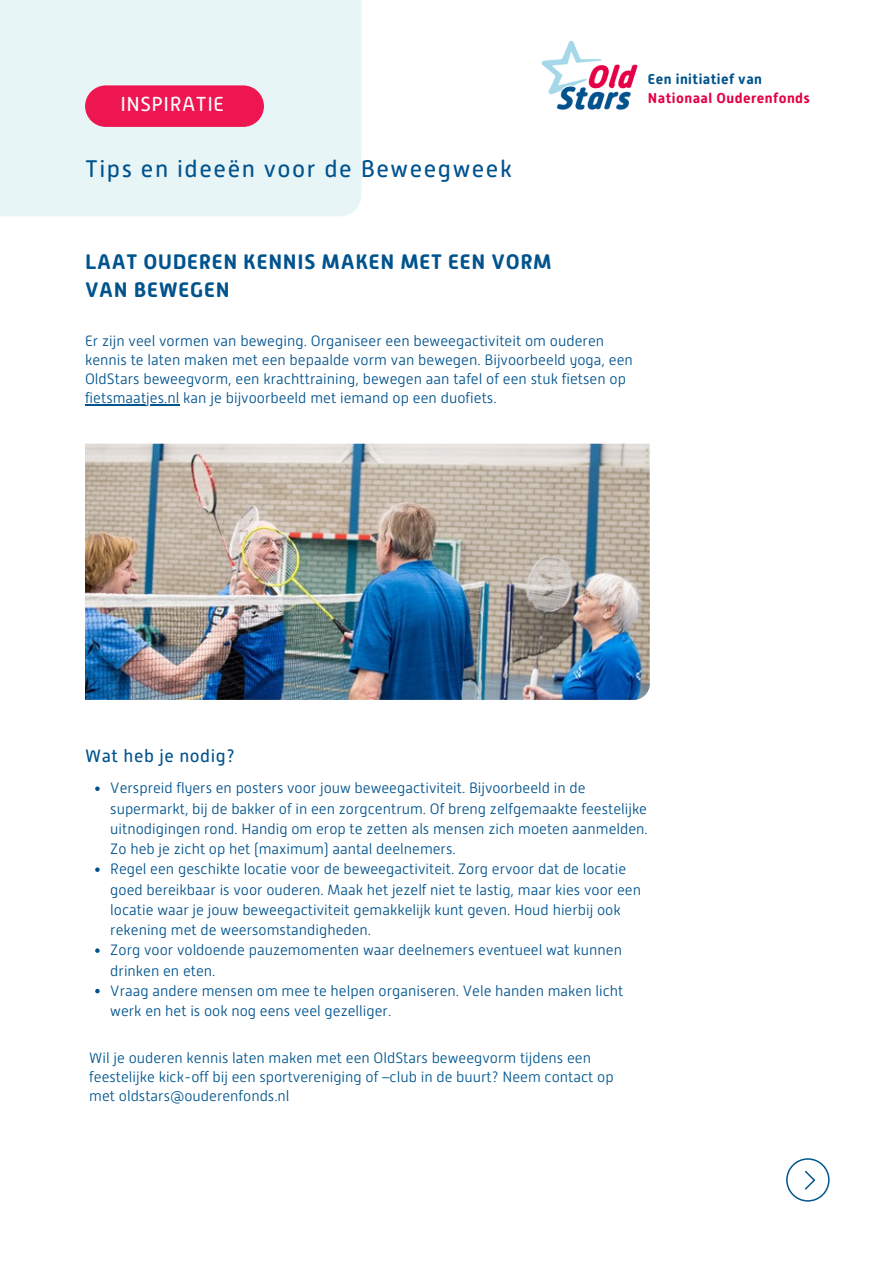
<style>
.page{position:relative;width:894px;height:1264px;background:#fff}
.page>*{position:absolute;margin:0;border:0;box-sizing:border-box;transform-origin:0 0}
.t1{font:24px "Alwyn New Rounded";letter-spacing:.065em;color:#01538e}
.t2{font:700 21px/28.2px "Alwyn New Rounded";letter-spacing:.035em;color:#01538e}
.t3{font:20.25px "Alwyn New Rounded";letter-spacing:.025em;color:#fff}
.t4{font:18px "Alwyn New Rounded";letter-spacing:.03em;color:#01538e}
.t5{font:300 15px/20.2px "Alwyn New Rounded";color:#01538e}
.t6{font:300 15px/19.2px "Alwyn New Rounded";color:#00578f}
.t7{font:700 14.25px "Alwyn New Rounded";letter-spacing:.035em;color:#e40044}
.t8{font:700 14.25px "Alwyn New Rounded";letter-spacing:.035em;color:#01538e}
</style>
<div class="page">
<div style="left:0;top:0;width:369px;height:223px;background:#e8f5f7"></div>
<svg style="left:85px;top:85px;width:179px;height:42px;background:#ec235b"></svg>
<svg style="left:786px;top:1158px;width:44px;height:44px"></svg>
<svg style="left:795px;top:1162px;width:27px;height:35px"></svg>
<svg style="left:95px;top:786px;width:5px;height:5px"></svg>
<svg style="left:95px;top:867px;width:5px;height:5px"></svg>
<svg style="left:95px;top:948px;width:5px;height:4px"></svg>
<svg style="left:95px;top:988px;width:5px;height:5px"></svg>
<img style="left:85px;top:443px;width:564px;height:257px">
<hr style="left:85px;top:404px;width:94px;height:1px;background:#01538e">
<img style="left:541px;top:40px;width:97px;height:70px">
<h3 class="t3" style="left:120px;top:92px;width:105px">INSPIRATIE</h3>
<h1 class="t1" style="left:85px;top:155px;width:428px">Tips en ideeën voor de Beweegweek</h1>
<p class="t8" style="left:647px;top:70px;width:116px">Een initiatief van</p>
<p class="t7" style="left:647px;top:90px;width:164px">Nationaal Ouderenfonds</p>
<h2 class="t2" style="left:85px;top:248px;width:468px">LAAT OUDEREN KENNIS MAKEN MET EEN VORM<br>VAN BEWEGEN</h2>
<p class="t5" style="left:85px;top:331px;width:549px;line-height:19.2px">Er zijn veel vormen van beweging. Organiseer een beweegactiviteit om ouderen kennis te laten maken met een bepaalde vorm van bewegen. Bijvoorbeeld yoga, een OldStars beweegvorm, een krachttraining, bewegen aan tafel of een stuk fietsen op fietsmaatjes.nl kan je bijvoorbeeld met iemand op een duofiets.</p>
<p class="t4" style="left:85px;top:745px;width:151px">Wat heb je nodig?</p>
<p class="t5" style="left:110px;top:778px;width:539px">Verspreid flyers en posters voor jouw beweegactiviteit. Bijvoorbeeld in de supermarkt, bij de bakker of in een zorgcentrum. Of breng zelfgemaakte feestelijke uitnodigingen rond. Handig om erop te zetten als mensen zich moeten aanmelden.<br>Zo heb je zicht op het (maximum) aantal deelnemers.<br>Regel een geschikte locatie voor de beweegactiviteit. Zorg ervoor dat de locatie goed bereikbaar is voor ouderen. Maak het jezelf niet te lastig, maar kies voor een locatie waar je jouw beweegactiviteit gemakkelijk kunt geven. Houd hierbij ook rekening met de weersomstandigheden.<br>Zorg voor voldoende pauzemomenten waar deelnemers eventueel wat kunnen drinken en eten.<br>Vraag andere mensen om mee te helpen organiseren. Vele handen maken licht werk en het is ook nog eens veel gezelliger.</p>
<p class="t6" style="left:89px;top:1048px;width:525px">Wil je ouderen kennis laten maken met een OldStars beweegvorm tijdens een feestelijke kick-off bij een sportvereniging of –club in de buurt? Neem contact op met oldstars@ouderenfonds.nl</p>
</div>
